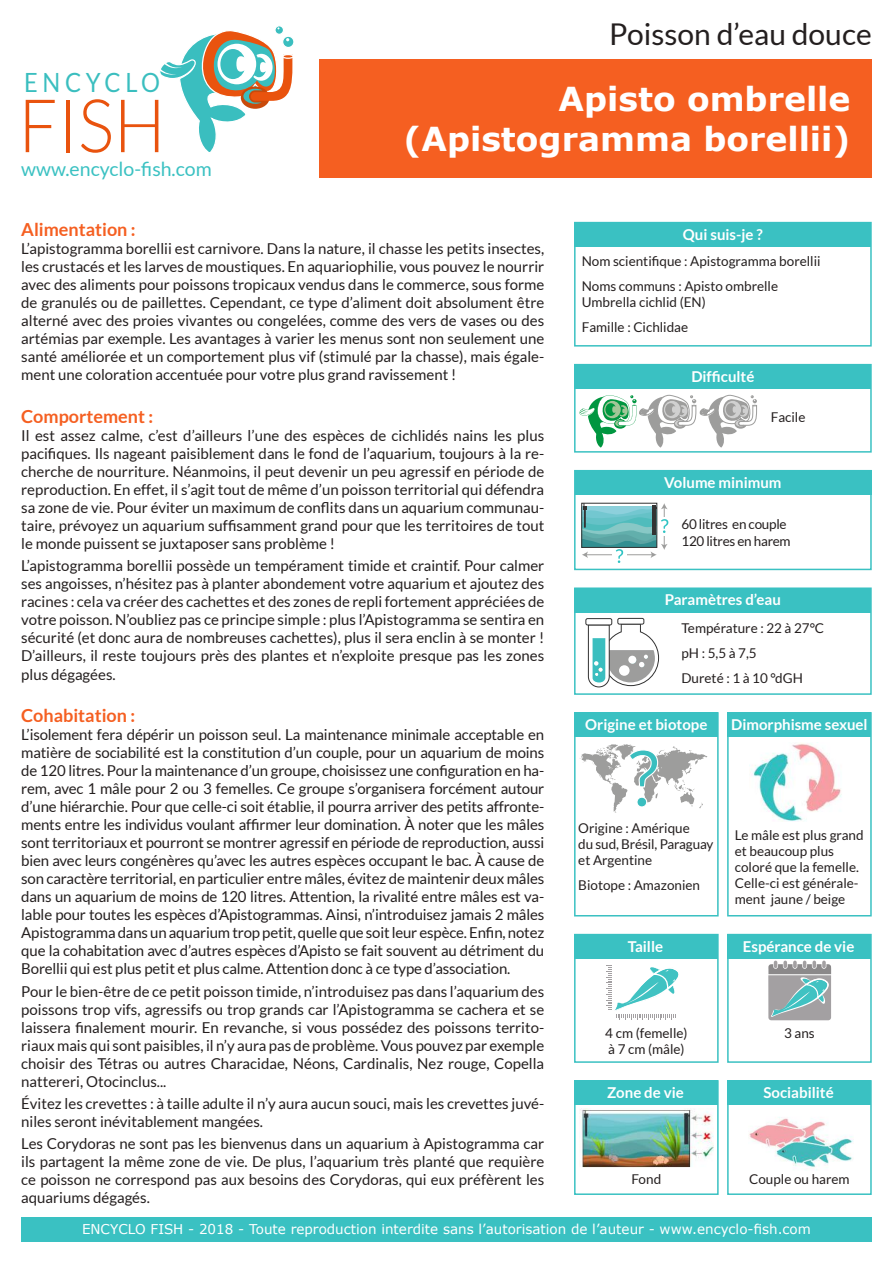
<style>
.page{position:relative;width:893px;height:1263px;background:#fff}
.page>*{position:absolute;margin:0;border:0;box-sizing:border-box;transform-origin:0 0}
.t1{font:300 73.95px "Lato";color:#e9530e;scale:.93 1}
.t2{font:700 33px/39.6px "Verdana";color:#fff;text-align:right}
.t3{font:30px "Lato";color:#241f1f}
.t4{font:26.4px "Lato";letter-spacing:.195em;color:#3abebf;scale:.89 1}
.t5{font:19.5px "Lato";color:#3ac1c2}
.t6{font:700 18px "Lato";color:#f55f21}
.t7{font:15px/18px "Lato";color:#241f1f;text-align:justify}
.t8{font:700 15px "Lato";color:#fff}
.t9{font:13.5px/16.2px "Lato";color:#241f1f}
.t10{font:13.5px "Verdana";color:#fff}
.t11{font:13.5px/16.2px "Lato";letter-spacing:-.02em;color:#241f1f}
</style>
<div class="page">
<svg style="left:160px;top:26px;width:134px;height:126px"></svg>
<div style="left:319px;top:59px;width:553px;height:119px;background:#f55f21"></div>
<div style="left:574px;top:222px;width:298px;height:125px;border:2px solid #3ac1c2"></div>
<div style="left:575px;top:223px;width:296px;height:24px;background:#3ac1c2"></div>
<div style="left:574px;top:470px;width:298px;height:100px;border:2px solid #3ac1c2"></div>
<div style="left:575px;top:471px;width:297px;height:24px;background:#3ac1c2"></div>
<svg style="left:582px;top:503px;width:86px;height:60px"></svg>
<div style="left:574px;top:587px;width:298px;height:108px;border:2px solid #3ac1c2"></div>
<div style="left:575px;top:588px;width:296px;height:24px;background:#3ac1c2"></div>
<div style="left:617px;top:618px;width:27px;height:7px;border:1px solid #333;border-radius:2px"></div>
<div style="left:585px;top:618px;width:27px;height:7px;border:1px solid #333;border-radius:2px"></div>
<svg style="left:587px;top:623px;width:73px;height:65px"></svg>
<div style="left:574px;top:712px;width:145px;height:204px;border:2px solid #3ac1c2"></div>
<div style="left:727px;top:712px;width:145px;height:204px;border:2px solid #3ac1c2"></div>
<div style="left:574px;top:713px;width:144px;height:24px;background:#3ac1c2"></div>
<div style="left:727px;top:713px;width:144px;height:24px;background:#3ac1c2"></div>
<svg style="left:580px;top:744px;width:127px;height:68px"></svg>
<img style="left:749px;top:742px;width:93px;height:79px">
<div style="left:574px;top:934px;width:145px;height:129px;border:2px solid #3ac1c2"></div>
<div style="left:727px;top:934px;width:145px;height:129px;border:2px solid #3ac1c2"></div>
<div style="left:574px;top:934px;width:144px;height:24px;background:#3ac1c2"></div>
<div style="left:727px;top:934px;width:144px;height:24px;background:#3ac1c2"></div>
<svg style="left:606px;top:965px;width:73px;height:54px"></svg>
<svg style="left:768px;top:961px;width:64px;height:59px;background:#9db0b1"></svg>
<div style="left:574px;top:1080px;width:145px;height:115px;border:2px solid #3ac1c2"></div>
<img style="left:579px;top:1108px;width:134px;height:60px">
<div style="left:727px;top:1080px;width:145px;height:115px;border:2px solid #3ac1c2"></div>
<div style="left:574px;top:1081px;width:144px;height:24px;background:#3ac1c2"></div>
<div style="left:727px;top:1081px;width:144px;height:24px;background:#3ac1c2"></div>
<img style="left:749px;top:1117px;width:104px;height:53px">
<div style="left:574px;top:364px;width:298px;height:89px;border:2px solid #3ac1c2"></div>
<div style="left:575px;top:365px;width:296px;height:24px;background:#3ac1c2"></div>
<svg style="left:579px;top:394px;width:178px;height:54px"></svg>
<div style="left:21px;top:1217px;width:851px;height:25px;background:#3ac1c2"></div>
<h3 class="t4" style="left:24px;top:68px;width:154px">ENCYCLO</h3>
<h1 class="t1" style="left:18px;top:86px;width:160px">FISH</h1>
<h3 class="t5" style="left:21px;top:159px;width:192px">www.encyclo-fish.com</h3>
<h3 class="t3" style="left:609px;top:18px;width:264px">Poisson d’eau douce</h3>
<h2 class="t2" style="left:403px;top:79px;width:448px">Apisto ombrelle (Apistogramma borellii)</h2>
<p class="t6" style="left:21px;top:219px;width:116px">Alimentation :</p>
<p class="t7" style="left:21px;top:240px;width:525px">L’apistogramma borellii est carnivore. Dans la nature, il chasse les petits insectes, les crustacés et les larves de moustiques. En aquariophilie, vous pouvez le nourrir avec des aliments pour poissons tropicaux vendus dans le commerce, sous forme de granulés ou de paillettes. Cependant, ce type d’aliment doit absolument être alterné avec des proies vivantes ou congelées, comme des vers de vases ou des artémias par exemple. Les avantages à varier les menus sont non seulement une santé améliorée et un comportement plus vif (stimulé par la chasse), mais égale&shy;ment une coloration accentuée pour votre plus grand ravissement !</p>
<p class="t6" style="left:21px;top:406px;width:133px">Comportement :</p>
<p class="t7" style="left:21px;top:427px;width:524px">Il est assez calme, c’est d’ailleurs l’une des espèces de cichlidés nains les plus pacifiques. Ils nageant paisiblement dans le fond de l’aquarium, toujours à la re&shy;cherche de nourriture. Néanmoins, il peut devenir un peu agressif en période de reproduction. En effet, il s’agit tout de même d’un poisson territorial qui défendra sa zone de vie. Pour éviter un maximum de conflits dans un aquarium communau&shy;taire, prévoyez un aquarium suffisamment grand pour que les territoires de tout le monde puissent se juxtaposer sans problème !</p>
<p class="t7" style="left:21px;top:557px;width:525px">L’apistogramma borellii possède un tempérament timide et craintif. Pour calmer ses angoisses, n’hésitez pas à planter abondement votre aquarium et ajoutez des racines : cela va créer des cachettes et des zones de repli fortement appréciées de votre poisson. N’oubliez pas ce principe simple : plus l’Apistogramma se sentira en sécurité (et donc aura de nombreuses cachettes), plus il sera enclin à se monter !<br>D’ailleurs, il reste toujours près des plantes et n’exploite presque pas les zones plus dégagées.</p>
<p class="t6" style="left:21px;top:705px;width:115px">Cohabitation :</p>
<p class="t7" style="left:21px;top:726px;width:525px">L’isolement fera dépérir un poisson seul. La maintenance minimale acceptable en matière de sociabilité est la constitution d’un couple, pour un aquarium de moins de 120 litres. Pour la maintenance d’un groupe, choisissez une configuration en ha&shy;rem, avec 1 mâle pour 2 ou 3 femelles. Ce groupe s’organisera forcément autour d’une hiérarchie. Pour que celle-ci soit établie, il pourra arriver des petits affronte&shy;ments entre les individus voulant affirmer leur domination. À noter que les mâles sont territoriaux et pourront se montrer agressif en période de reproduction, aussi bien avec leurs congénères qu’avec les autres espèces occupant le bac. À cause de son caractère territorial, en particulier entre mâles, évitez de maintenir deux mâles dans un aquarium de moins de 120 litres. Attention, la rivalité entre mâles est va&shy;lable pour toutes les espèces d’Apistogrammas. Ainsi, n’introduisez jamais 2 mâles Apistogramma dans un aquarium trop petit, quelle que soit leur espèce. Enfin, notez que la cohabitation avec d’autres espèces d’Apisto se fait souvent au détriment du Borellii qui est plus petit et plus calme. Attention donc à ce type d’association.</p>
<p class="t7" style="left:21px;top:982px;width:525px">Pour le bien-être de ce petit poisson timide, n’introduisez pas dans l’aquarium des poissons trop vifs, agressifs ou trop grands car l’Apistogramma se cachera et se laissera finalement mourir. En revanche, si vous possédez des poissons territo&shy;riaux mais qui sont paisibles, il n’y aura pas de problème. Vous pouvez par exemple choisir des Tétras ou autres Characidae, Néons, Cardinalis, Nez rouge, Copella nattereri, Otocinclus...</p>
<p class="t7" style="left:21px;top:1094px;width:524px">Évitez les crevettes : à taille adulte il n’y aura aucun souci, mais les crevettes juvé&shy;niles seront inévitablement mangées.</p>
<p class="t7" style="left:21px;top:1135px;width:524px">Les Corydoras ne sont pas les bienvenus dans un aquarium à Apistogramma car ils partagent la même zone de vie. De plus, l’aquarium très planté que requière ce poisson ne correspond pas aux besoins des Corydoras, qui eux préfèrent les aquariums dégagés.</p>
<p class="t8" style="left:683px;top:226px;width:81px">Qui suis-je ?</p>
<p class="t9" style="left:582px;top:249px;width:240px;line-height:24.8px">Nom scientifique : Apistogramma borellii<br>Noms communs : Apisto ombrelle</p>
<p class="t9" style="left:582px;top:290px;width:126px;line-height:24.8px">Umbrella cichlid (EN)<br>Famille : Cichlidae</p>
<p class="t8" style="left:691px;top:368px;width:65px">Difficulté</p>
<p class="t9" style="left:771px;top:409px;width:36px">Facile</p>
<p class="t8" style="left:664px;top:474px;width:119px">Volume minimum</p>
<p class="t11" style="left:681px;top:516px;width:111px">60 litres en couple<br>120 litres en harem</p>
<p class="t8" style="left:665px;top:591px;width:118px">Paramètres d’eau</p>
<p class="t9" style="left:681px;top:616px;width:144px;line-height:24.8px">Température : 22 à 27°C pH : 5,5 à 7,5<br>Dureté : 1 à 10 °dGH</p>
<p class="t8" style="left:585px;top:716px;width:124px">Origine et biotope</p>
<p class="t8" style="left:731px;top:716px;width:138px">Dimorphisme sexuel</p>
<p class="t9" style="left:578px;top:820px;width:137px">Origine : Amérique<br>du sud, Brésil, Paraguay et Argentine</p>
<p class="t9" style="left:578px;top:877px;width:123px">Biotope : Amazonien</p>
<p class="t9" style="left:735px;top:826px;width:130px">Le mâle est plus grand et beaucoup plus coloré que la femelle.<br>Celle-ci est générale&shy;ment jaune / beige</p>
<p class="t8" style="left:628px;top:937px;width:37px">Taille</p>
<p class="t8" style="left:743px;top:937px;width:113px">Espérance de vie</p>
<p class="t9" style="left:605px;top:1024px;width:84px">4 cm (femelle) à 7 cm (mâle)</p>
<p class="t9" style="left:784px;top:1024px;width:32px">3 ans</p>
<p class="t8" style="left:607px;top:1084px;width:78px">Zone de vie</p>
<p class="t8" style="left:763px;top:1084px;width:72px">Sociabilité</p>
<p class="t9" style="left:631px;top:1171px;width:31px">Fond</p>
<p class="t9" style="left:749px;top:1171px;width:102px">Couple ou harem</p>
<p class="t10" style="left:82px;top:1220px;width:730px">ENCYCLO FISH - 2018 - Toute reproduction interdite sans l’autorisation de l’auteur - www.encyclo-fish.com</p>
</div>
